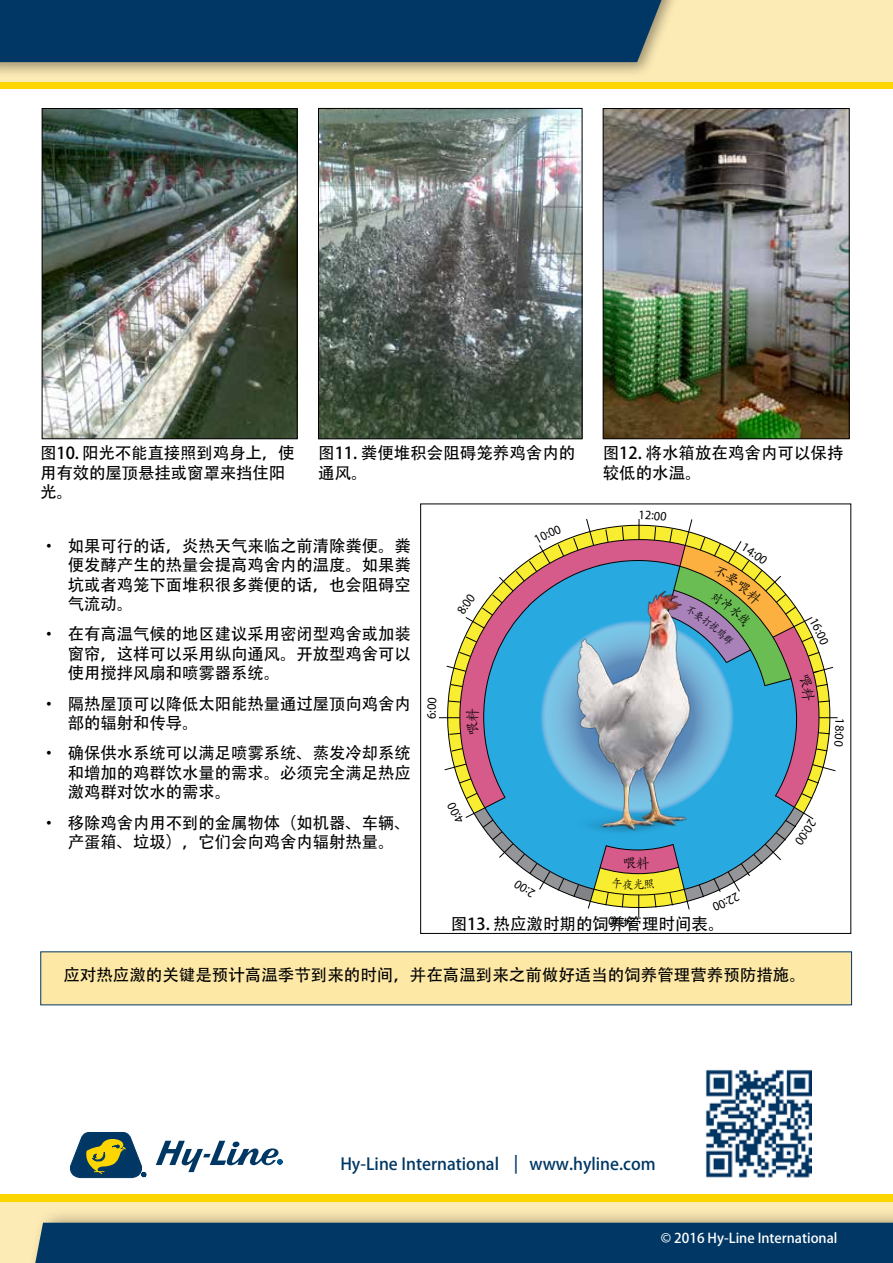
<style>
.page{position:relative;width:893px;height:1263px;background:#fff}
.page>*{position:absolute;margin:0;border:0;box-sizing:border-box;transform-origin:0 0}
.t1{font:16.5px/19.5px "Adobe Heiti Std";color:#000}
.t2{font:16.5px "Adobe Heiti Std";color:#003764}
.t3{font:13.5px "Adobe Heiti Std";color:#fff}
.t4{font:13.05px "Myriad Pro";color:#000;scale:.94 1}
.t5{font:12.15px "Adobe Kaiti Std";color:#000;scale:.93 1}
</style>
<div class="page">
<div style="left:0;top:1194px;width:893px;height:69px;background:#fdebb6"></div>
<div style="left:0;top:1194px;width:893px;height:8px;background:#fdd600"></div>
<div style="left:27px;top:1207px;width:866px;height:56px;background:#000;opacity:.4"></div>
<div style="left:33px;top:1223px;width:860px;height:40px;background:#003764"></div>
<div style="left:0;top:0;width:893px;height:88px;background:#fdebb6"></div>
<div style="left:0;top:82px;width:893px;height:7px;background:#fdd600"></div>
<div style="left:0;top:0;width:682px;height:78px;background:#000;opacity:.4"></div>
<div style="left:0;top:0;width:667px;height:62px;background:#003764"></div>
<svg style="left:70px;top:1132px;width:76px;height:46px"></svg>
<svg style="left:156px;top:1141px;width:126px;height:31px"></svg>
<img style="left:705px;top:1069px;width:106px;height:109px">
<img style="left:605px;top:110px;width:243px;height:327px">
<div style="left:603px;top:108px;width:247px;height:331px;border:1px solid #000"></div>
<div style="left:40px;top:951px;width:812px;height:54px;background:#fde8a5"></div>
<img style="left:44px;top:110px;width:252px;height:327px">
<div style="left:42px;top:108px;width:256px;height:331px;border:1px solid #000"></div>
<img style="left:320px;top:110px;width:260px;height:327px">
<div style="left:318px;top:108px;width:264px;height:331px;border:1px solid #000"></div>
<svg style="left:438px;top:519px;width:400px;height:399px"></svg>
<p class="t1" style="left:40px;top:444px;width:256px">图10. 阳光不能直接照到鸡身上，使用有效的屋顶悬挂或窗罩来挡住阳光。</p>
<p class="t1" style="left:318px;top:444px;width:259px">图11. 粪便堆积会阻碍笼养鸡舍内的通风。</p>
<p class="t1" style="left:68px;top:536px;width:345px;text-align:justify;text-indent:-27px">• 如果可行的话，炎热天气来临之前清除粪便。粪便发酵产生的热量会提高鸡舍内的温度。如果粪坑或者鸡笼下面堆积很多粪便的话，也会阻碍空气流动。</p>
<p class="t1" style="left:68px;top:625px;width:345px;text-align:justify;text-indent:-27px">• 在有高温气候的地区建议采用密闭型鸡舍或加装窗帘，这样可以采用纵向通风。开放型鸡舍可以使用搅拌风扇和喷雾器系统。</p>
<p class="t1" style="left:68px;top:694px;width:345px;text-indent:-27px">• 隔热屋顶可以降低太阳能热量通过屋顶向鸡舍内部的辐射和传导。</p>
<p class="t1" style="left:68px;top:744px;width:345px;text-align:justify;text-indent:-27px">• 确保供水系统可以满足喷雾系统、蒸发冷却系统和增加的鸡群饮水量的需求。必须完全满足热应激鸡群对饮水的需求。</p>
<p class="t1" style="left:68px;top:813px;width:345px;text-indent:-27px">• 移除鸡舍内用不到的金属物体（如机器、车辆、产蛋箱、垃圾），它们会向鸡舍内辐射热量。</p>
<p class="t4" style="left:423px;top:719px;width:8px;rotate:-90deg">6</p>
<p class="t1" style="left:603px;top:444px;width:242px">图12. 将水箱放在鸡舍内可以保持较低的水温。</p>
<p class="t4" style="left:848px;top:718px;width:8px;rotate:90deg">1</p>
<p class="t5" style="left:633px;top:877px;width:14px">光</p>
<p class="t1" style="left:451px;top:914px;width:275px">图13. 热应激时期的饲养管理时间表。</p>
<p class="t1" style="left:63px;top:966px;width:744px">应对热应激的关键是预计高温季节到来的时间，并在高温到来之前做好适当的饲养管理营养预防措施。</p>
<p class="t2" style="left:340px;top:1154px;width:317px">Hy-Line International | www.hyline.com</p>
<p class="t3" style="left:661px;top:1230px;width:178px">© 2016 Hy-Line International</p>
</div>
